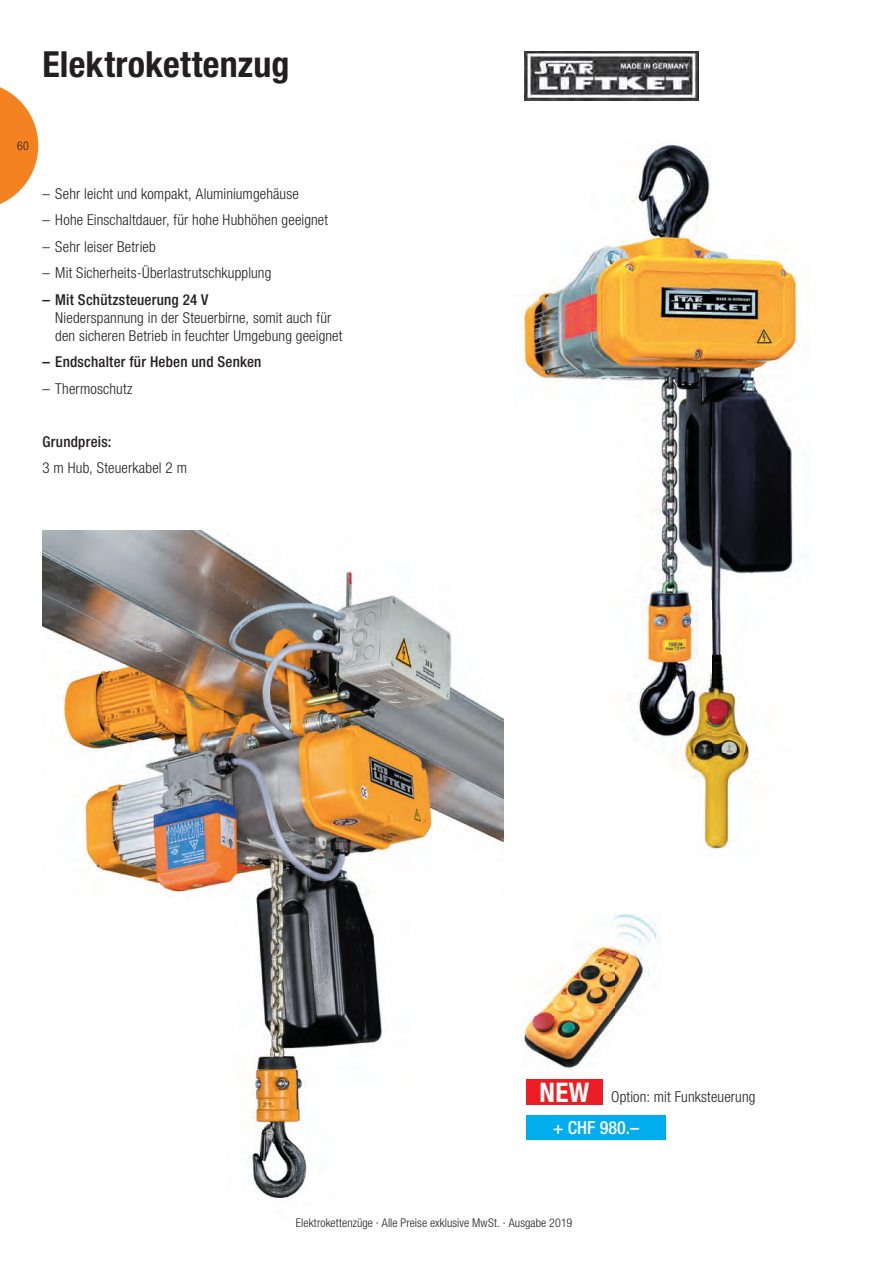
<style>
.page{position:relative;width:893px;height:1263px;background:#fff}
.page>*{position:absolute;margin:0;border:0;box-sizing:border-box;transform-origin:0 0}
.t1{font:700 condensed 36px "Helvetica Neue LT Std";letter-spacing:.005em;color:#231f20}
.t2{font:700 condensed 27px "Helvetica Neue LT Std";color:#fff}
.t3{font:500 condensed 18px "Helvetica Neue LT Std";color:#fff}
.t4{font:300 condensed 15px/18px "Helvetica Neue LT Std";letter-spacing:.01em;color:#231f20}
.t5{font:500 condensed 15px "Helvetica Neue LT Std";letter-spacing:.015em;color:#231f20}
.t6{font:300 condensed 12px "Helvetica Neue LT Std";letter-spacing:.01em;color:#231f20}
</style>
<div class="page">
<svg style="left:0;top:87px;width:38px;height:117px"></svg>
<img style="left:525px;top:51px;width:173px;height:49px">
<img style="left:522px;top:914px;width:137px;height:155px">
<img style="left:521px;top:144px;width:281px;height:710px">
<img style="left:43px;top:530px;width:460px;height:669px">
<div style="left:526px;top:1079px;width:77px;height:26px;background:#ee1d23"></div>
<div style="left:526px;top:1115px;width:140px;height:25px;background:#00aeef"></div>
<h1 class="t1" style="left:43px;top:42px;width:248px">Elektrokettenzug</h1>
<p class="t6" style="left:17px;top:139px;width:13px">60</p>
<p class="t4" style="left:43px;top:184px;width:258px">– Sehr leicht und kompakt, Aluminiumgehäuse</p>
<p class="t4" style="left:43px;top:211px;width:287px">– Hohe Einschaltdauer, für hohe Hubhöhen geeignet</p>
<p class="t4" style="left:43px;top:237px;width:115px">– Sehr leiser Betrieb</p>
<p class="t4" style="left:43px;top:264px;width:230px">– Mit Sicherheits-Überlastrutschkupplung</p>
<p class="t5" style="left:43px;top:291px;width:167px">– Mit Schützsteuerung 24 V</p>
<p class="t4" style="left:55px;top:308px;width:289px">Niederspannung in der Steuerbirne, somit auch für den sicheren Betrieb in feuchter Umgebung geeignet</p>
<p class="t5" style="left:43px;top:353px;width:220px">– Endschalter für Heben und Senken</p>
<p class="t4" style="left:43px;top:379px;width:91px">– Thermoschutz</p>
<p class="t5" style="left:43px;top:433px;width:70px">Grundpreis:</p>
<p class="t4" style="left:43px;top:459px;width:146px">3 m Hub, Steuerkabel 2 m</p>
<h2 class="t2" style="left:540px;top:1076px;width:51px">NEW</h2>
<p class="t3" style="left:553px;top:1117px;width:88px">+ CHF 980.–</p>
<p class="t4" style="left:611px;top:1088px;width:146px">Option: mit Funksteuerung</p>
<p class="t6" style="left:296px;top:1216px;width:278px">Elektrokettenzüge · Alle Preise exklusive MwSt. · Ausgabe 2019</p>
</div>
